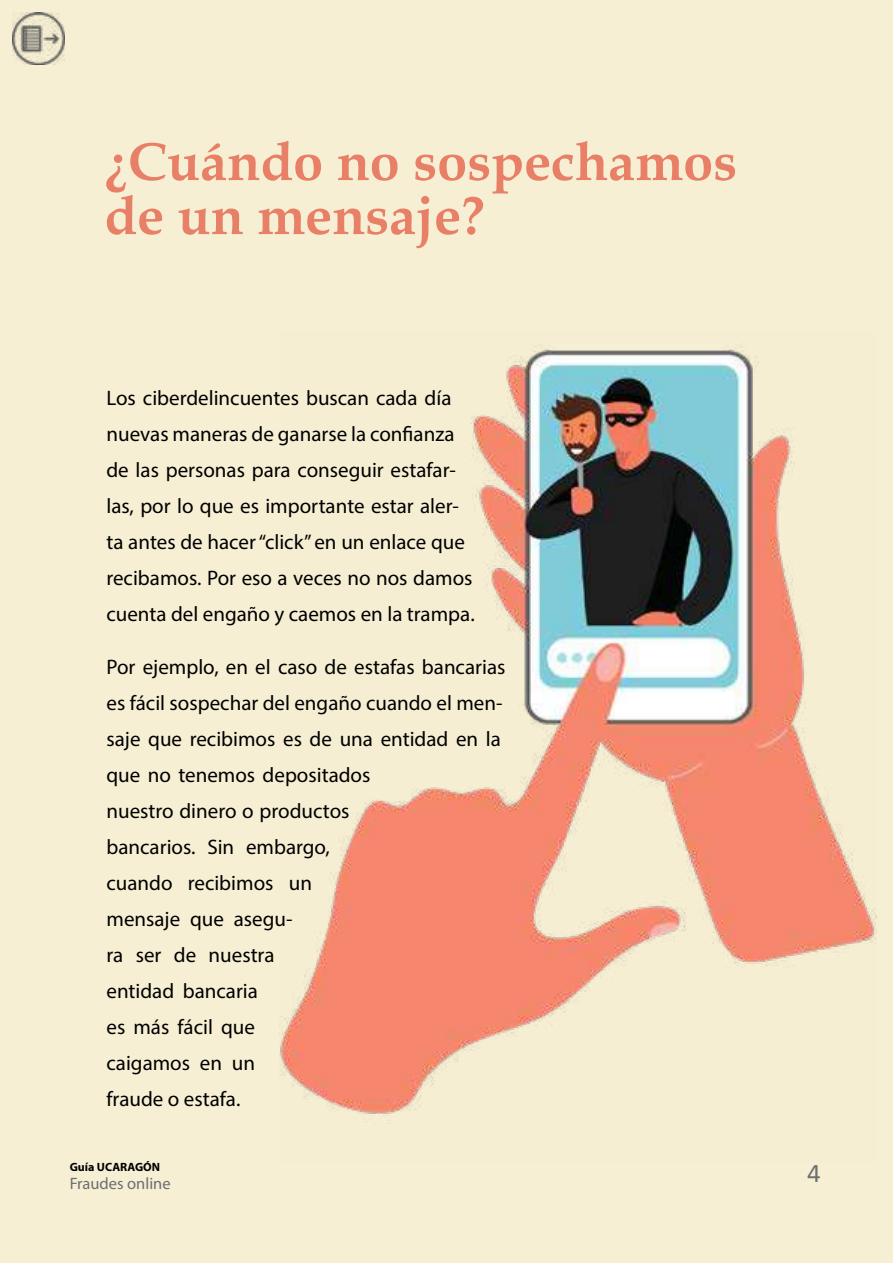
<style>
.page{position:relative;width:893px;height:1263px;background:#f6efd4}
.page>*{position:absolute;margin:0;border:0;box-sizing:border-box;transform-origin:0 0}
.t1{font:700 54px/54px "Book Antiqua";color:#e88067}
.t2{font:27px "Calibri";color:#6d6e71}
.t3{font:21px/36px "Myriad Pro";color:#000}
.t4{font:16.5px "Myriad Pro";color:#6d6e71}
.t5{font:700 12px "Myriad Pro";color:#000}
</style>
<div class="page">
<img style="left:13px;top:13px;width:52px;height:52px">
<img style="left:280px;top:345px;width:597px;height:769px">
<h1 class="t1" style="left:104px;top:135px;width:634px">¿Cuándo no sospechamos de un mensaje?</h1>
<p class="t3" style="left:106px;top:379px;width:370px">Los ciberdelincuentes buscan cada día nuevas maneras de ganarse la confianza de las personas para conseguir estafar&shy;las, por lo que es importante estar aler&shy;ta antes de hacer “click” en un enlace que recibamos. Por eso a veces no nos damos cuenta del engaño y caemos en la trampa.</p>
<p class="t3" style="left:106px;top:648px;width:400px">Por ejemplo, en el caso de estafas bancarias es fácil sospechar del engaño cuando el men&shy;saje que recibimos es de una entidad en la que no tenemos depositados<br>nuestro dinero o productos<br>bancarios. Sin embargo,<br>cuando recibimos un<br>mensaje que asegu-<br>ra ser de nuestra<br>entidad bancaria<br>es más fácil que<br>caigamos en un<br>fraude o estafa.</p>
<p class="t5" style="left:70px;top:1159px;width:92px">Guía UCARAGÓN</p>
<p class="t4" style="left:70px;top:1173px;width:102px">Fraudes online</p>
<p class="t2" style="left:807px;top:1154px;width:15px">4</p>
</div>
